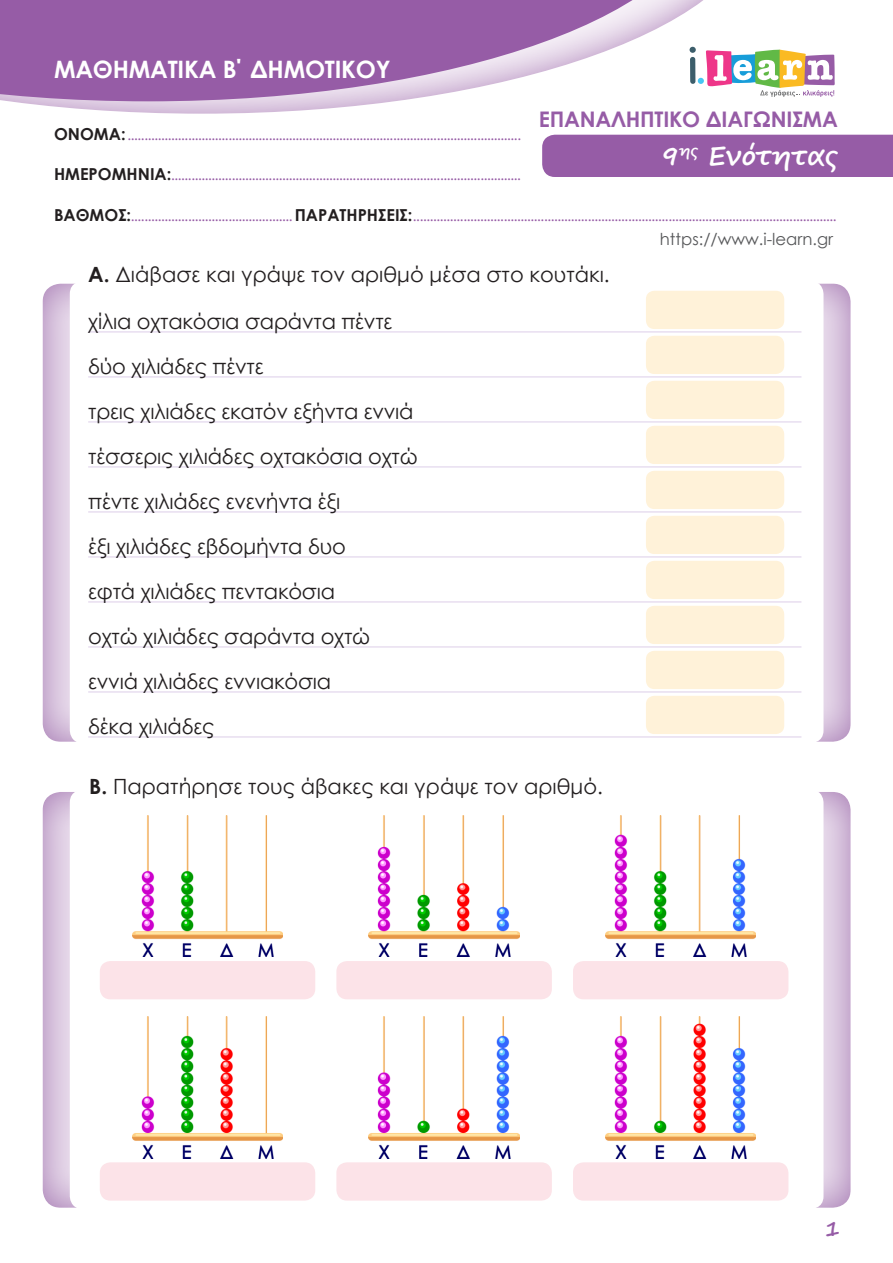
<style>
.page{position:relative;width:893px;height:1263px;background:#fff}
.page>*{position:absolute;margin:0;border:0;box-sizing:border-box;transform-origin:0 0}
.t1{font:700 26.25px "Segoe Print";letter-spacing:-.01em;color:#fff}
.t2{font:700 24px "Century Gothic";letter-spacing:-.01em;color:#fff}
.t3{font:700 21.45px "Century Gothic";letter-spacing:-.01em;color:#965ca6}
.t4{font:21px/45px "Century Gothic";letter-spacing:-.01em;color:#231f20}
.t5{font:700 21px "Segoe Script";color:#965ca6}
.t6{font:16.5px "Century Gothic";color:#57585a}
.t7{font:700 12px "Century Gothic";color:#965ca6}
.s1{font-size:16.5px;color:#231f20}
.s2{font-weight:700}
</style>
<div class="page">
<div style="left:42px;top:281px;width:809px;height:462px;background:#965ca6;opacity:.75"></div>
<div style="left:70px;top:281px;width:753px;height:462px;background:#fff;border-radius:13px"></div>
<div style="left:42px;top:789px;width:809px;height:419px;background:#965ca6;opacity:.75"></div>
<div style="left:70px;top:790px;width:753px;height:419px;background:#fff;border-radius:13px"></div>
<svg style="left:759px;top:49px;width:76px;height:48px"></svg>
<div style="left:0;top:0;width:759px;height:116px;background:#965ca6;opacity:.75"></div>
<svg style="left:0;top:0;width:705px;height:101px;fill:#965ca6"></svg>
<div style="left:542px;top:135px;width:351px;height:42px;background:#965ca6"></div>
<hr style="left:88px;top:331px;width:713px;height:2px;background:#e8def0">
<hr style="left:88px;top:376px;width:713px;height:2px;background:#e8def0">
<hr style="left:88px;top:421px;width:713px;height:2px;background:#e8def0">
<hr style="left:88px;top:466px;width:713px;height:2px;background:#e8def0">
<hr style="left:88px;top:511px;width:713px;height:2px;background:#e8def0">
<hr style="left:88px;top:556px;width:713px;height:2px;background:#e8def0">
<hr style="left:88px;top:601px;width:713px;height:2px;background:#e8def0">
<hr style="left:88px;top:646px;width:713px;height:2px;background:#e8def0">
<hr style="left:88px;top:691px;width:713px;height:2px;background:#e8def0">
<hr style="left:88px;top:736px;width:713px;height:2px;background:#e8def0">
<div style="left:646px;top:291px;width:138px;height:38px;background:#fff2d9;border-radius:9px"></div>
<div style="left:646px;top:336px;width:138px;height:38px;background:#fff2d9;border-radius:9px"></div>
<div style="left:646px;top:381px;width:138px;height:38px;background:#fff2d9;border-radius:9px"></div>
<div style="left:646px;top:426px;width:138px;height:38px;background:#fff2d9;border-radius:9px"></div>
<div style="left:646px;top:471px;width:138px;height:38px;background:#fff2d9;border-radius:9px"></div>
<div style="left:646px;top:516px;width:138px;height:38px;background:#fff2d9;border-radius:9px"></div>
<div style="left:646px;top:561px;width:138px;height:38px;background:#fff2d9;border-radius:9px"></div>
<div style="left:646px;top:606px;width:138px;height:38px;background:#fff2d9;border-radius:9px"></div>
<div style="left:646px;top:651px;width:138px;height:38px;background:#fff2d9;border-radius:9px"></div>
<div style="left:646px;top:696px;width:138px;height:38px;background:#fff2d9;border-radius:9px"></div>
<img style="left:132px;top:815px;width:151px;height:142px">
<img style="left:369px;top:815px;width:150px;height:142px">
<img style="left:606px;top:815px;width:150px;height:142px">
<div style="left:100px;top:961px;width:215px;height:38px;background:#fce3e8;border-radius:11px"></div>
<div style="left:336px;top:961px;width:216px;height:38px;background:#fce3e8;border-radius:11px"></div>
<div style="left:573px;top:961px;width:215px;height:38px;background:#fce3e8;border-radius:11px"></div>
<img style="left:132px;top:1017px;width:151px;height:141px">
<img style="left:369px;top:1017px;width:150px;height:141px">
<img style="left:606px;top:1017px;width:150px;height:141px">
<div style="left:100px;top:1162px;width:215px;height:38px;background:#fce3e8;border-radius:11px"></div>
<div style="left:336px;top:1162px;width:216px;height:38px;background:#fce3e8;border-radius:11px"></div>
<div style="left:573px;top:1162px;width:215px;height:38px;background:#fce3e8;border-radius:11px"></div>
<h2 class="t2" style="left:54px;top:51px;width:338px">ΜΑΘΗΜΑΤΙΚΑ Β΄ ΔΗΜΟΤΙΚΟΥ</h2>
<h3 class="t3" style="left:539px;top:103px;width:128px">Επαναλη πτικό</h3>
<h3 class="t3" style="left:706px;top:103px;width:115px">Διαγώνισμα</h3>
<h1 class="t1" style="left:660px;top:131px;width:179px">9<sup>ης</sup> Ενότητας</h1>
<p class="t7" style="left:54px;top:126px;width:468px"><span class="s1">ONOMA:</span> .....................................................................................................................</p>
<p class="t7" style="left:54px;top:167px;width:468px"><span class="s1">ΗΜΕΡΟΜΗΝΙΑ:</span>........................................................................................................</p>
<p class="t7" style="left:54px;top:207px;width:784px"><span class="s1">ΒΑΘΜΟΣ:</span>................................................ <span class="s1">ΠΑΡΑΤΗΡΗΣΕΙΣ:</span>..............................................................................................................................</p>
<h3 class="t6" style="left:660px;top:227px;width:175px">https://www.i-learn.gr</h3>
<h3 class="t4" style="left:88px;top:252px;width:523px"><span class="s2">Α.</span> Διάβασε και γράψε τον αριθμό μέσα στο κουτάκι.</h3>
<p class="t4" style="left:88px;top:299px;width:331px">χίλια οχτακόσια σαράντα πέντε δύο χιλιάδες πέντε<br>τρεις χιλιάδες εκατόν εξήντα εννιά τέσσερις χιλιάδες οχτακόσια οχτώ πέντε χιλιάδες ενενήντα έξι<br>έξι χιλιάδες εβδομήντα δυο<br>εφτά χιλιάδες πεντακόσια<br>οχτώ χιλιάδες σαράντα οχτώ εννιά χιλιάδες εννιακόσια<br>δέκα χιλιάδες</p>
<h3 class="t4" style="left:89px;top:763px;width:515px"><span class="s2">B.</span> Παρατήρησε τους άβακες και γράψε τον αριθμό.</h3>
<h3 class="t5" style="left:825px;top:1212px;width:17px">1</h3>
</div>
